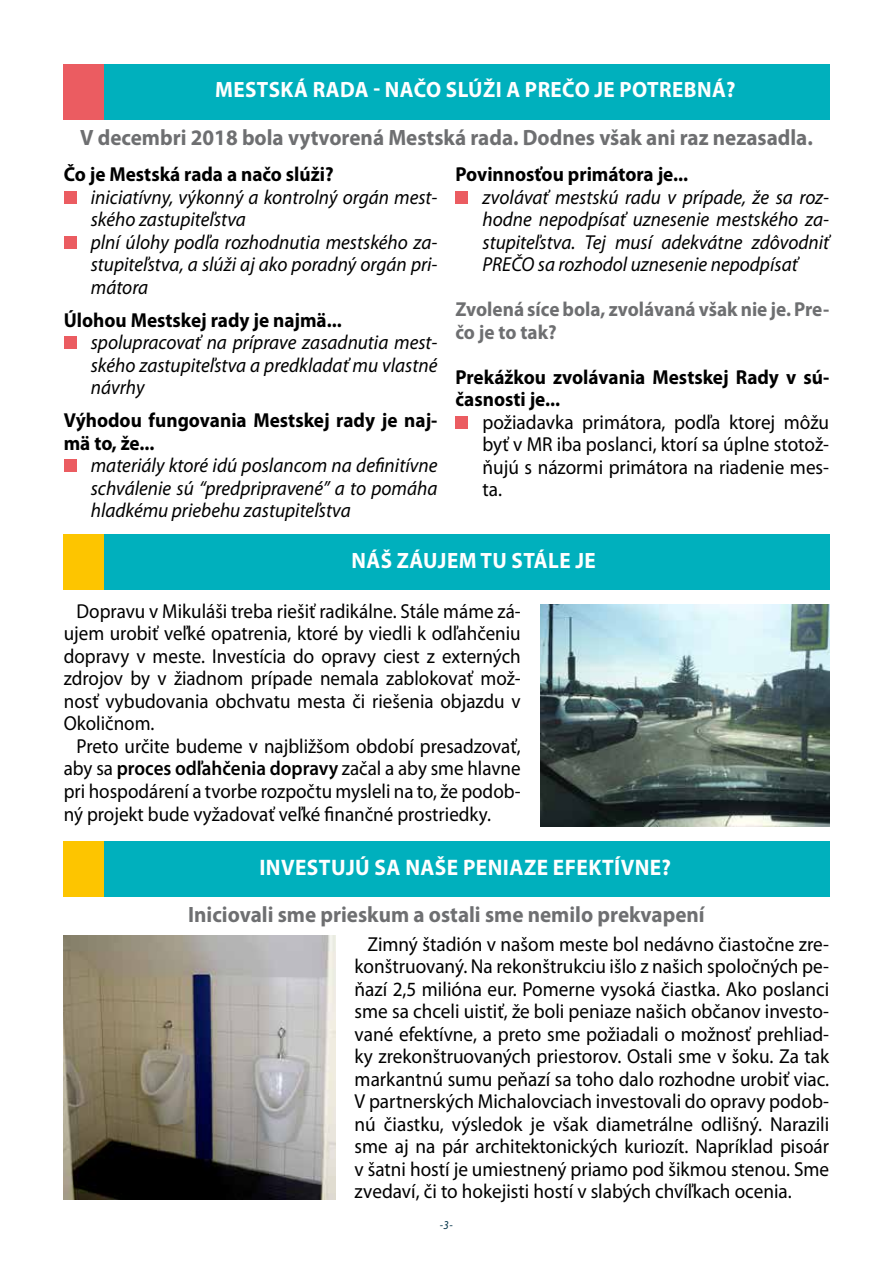
<style>
.page{position:relative;width:893px;height:1263px;background:#fff}
.page>*{position:absolute;margin:0;border:0;box-sizing:border-box;transform-origin:0 0}
.t1{font:700 22.5px "Myriad Pro";letter-spacing:.02em;color:#fff;scale:.95 1}
.t2{font:700 22.2px "Myriad Pro";color:#6e6f71;scale:.95 1}
.t3{font:700 22.2px "Myriad Pro";letter-spacing:.02em;color:#fff;scale:.95 1}
.t4{font:20.25px/22.5px "Myriad Pro";color:#000;text-align:justify;scale:.95 1}
.t5{font:italic 20.25px/22.5px "Myriad Pro";color:#000;text-align:justify;scale:.95 1}
.t6{font:20.25px/22.5px "Myriad Pro";color:#000;text-align:justify;scale:.94 1}
.t7{font:700 20.25px/22.5px "Myriad Pro";color:#000;scale:.95 1}
.t8{font:700 20.25px/22.5px "Myriad Pro";color:#6e6f71;scale:.95 1}
.t9{font:italic 12px "Myriad Pro";color:#003247;scale:.9 1}
.s1{font-weight:600}
</style>
<div class="page">
<div style="left:64px;top:64px;width:40px;height:56px;background:#eb5c61"></div>
<div style="left:64px;top:534px;width:40px;height:56px;background:#fdc500"></div>
<div style="left:64px;top:841px;width:40px;height:56px;background:#fdc500"></div>
<div style="left:104px;top:64px;width:725px;height:56px;background:#00b0bd"></div>
<div style="left:104px;top:534px;width:725px;height:56px;background:#00b0bd"></div>
<div style="left:104px;top:841px;width:725px;height:56px;background:#00b0bd"></div>
<div style="left:64px;top:191px;width:13px;height:13px;background:#eb5c61"></div>
<div style="left:64px;top:236px;width:13px;height:13px;background:#eb5c61"></div>
<div style="left:64px;top:336px;width:13px;height:13px;background:#eb5c61"></div>
<div style="left:64px;top:459px;width:13px;height:13px;background:#eb5c61"></div>
<div style="left:455px;top:191px;width:13px;height:13px;background:#eb5c61"></div>
<div style="left:455px;top:416px;width:13px;height:13px;background:#eb5c61"></div>
<img style="left:540px;top:605px;width:289px;height:221px">
<img style="left:64px;top:935px;width:272px;height:264px">
<p class="t3" style="left:215px;top:78px;width:549px">MESTSKÁ RADA - NAČO SLÚŽI A PREČO JE POTREBNÁ?</p>
<p class="t2" style="left:80px;top:125px;width:773px">V decembri 2018 bola vytvorená Mestská rada. Dodnes však ani raz nezasadla.</p>
<p class="t7" style="left:64px;top:163px;width:286px">Čo je Mestská rada a načo slúži?</p>
<p class="t5" style="left:91px;top:186px;width:366px;text-align:left">iniciatívny, výkonný a kontrolný orgán mest&shy;ského zastupiteľstva<br>plní úlohy podľa rozhodnutia mestského za&shy;stupiteľstva, a slúži aj ako poradný orgán pri&shy;mátora</p>
<p class="t7" style="left:64px;top:309px;width:294px">Úlohou Mestskej rady je najmä...</p>
<p class="t5" style="left:91px;top:331px;width:366px">spolupracovať na príprave zasadnutia mest&shy;ského zastupiteľstva a predkladať mu vlastné návrhy</p>
<p class="t7" style="left:64px;top:409px;width:395px">Výhodou fungovania Mestskej rady je naj&shy;mä to, že...</p>
<p class="t5" style="left:91px;top:454px;width:366px">materiály ktoré idú poslancom na definitívne schválenie sú “predpripravené” a to pomáha hladkému priebehu zastupiteľstva</p>
<p class="t7" style="left:455px;top:163px;width:246px">Povinnosťou primátora je...</p>
<p class="t5" style="left:482px;top:186px;width:366px">zvolávať mestskú radu v prípade, že sa roz&shy;hodne nepodpísať uznesenie mestského za&shy;stupiteľstva. Tej musí adekvátne zdôvodniť PREČO sa rozhodol uznesenie nepodpísať</p>
<p class="t8" style="left:455px;top:298px;width:395px">Zvolená síce bola, zvolávaná však nie je. Pre&shy;čo je to tak?</p>
<p class="t7" style="left:455px;top:366px;width:395px">Prekážkou zvolávania Mestskej Rady v sú&shy;časnosti je...</p>
<p class="t4" style="left:482px;top:411px;width:366px">požiadavka primátora, podľa ktorej môžu byť v MR iba poslanci, ktorí sa úplne stotož&shy;ňujú s názormi primátora na riadenie mes&shy;ta.</p>
<p class="t3" style="left:351px;top:548px;width:259px">NÁŠ ZÁUJEM TU STÁLE JE</p>
<p class="t6" style="left:64px;top:600px;width:488px;text-indent:13px">Dopravu v Mikuláši treba riešiť radikálne. Stále máme zá&shy;ujem urobiť veľké opatrenia, ktoré by viedli k odľahčeniu dopravy v meste. Investícia do opravy ciest z externých zdrojov by v žiadnom prípade nemala zablokovať mož&shy;nosť vybudovania obchvatu mesta či riešenia objazdu v Okoličnom.</p>
<p class="t6" style="left:64px;top:735px;width:488px;text-indent:13px">Preto určite budeme v najbližšom období presadzovať, aby sa <span class="s1">proces odľahčenia dopravy</span> začal a aby sme hlavne pri hospodárení a tvorbe rozpočtu mysleli na to, že podob&shy;ný projekt bude vyžadovať veľké finančné prostriedky.</p>
<p class="t1" style="left:259px;top:854px;width:435px">INVESTUJÚ SA NAŠE PENIAZE EFEKTÍVNE?</p>
<p class="t2" style="left:188px;top:902px;width:545px">Iniciovali sme prieskum a ostali sme nemilo prekvapení</p>
<p class="t4" style="left:355px;top:933px;width:501px;text-indent:13px">Zimný štadión v našom meste bol nedávno čiastočne zre&shy;konštruovaný. Na rekonštrukciu išlo z našich spoločných pe&shy;ňazí 2,5 milióna eur. Pomerne vysoká čiastka. Ako poslanci sme sa chceli uistiť, že boli peniaze našich občanov investo&shy;vané efektívne, a preto sme požiadali o možnosť prehliad&shy;ky zrekonštruovaných priestorov. Ostali sme v šoku. Za tak markantnú sumu peňazí sa toho dalo rozhodne urobiť viac.<br>V partnerských Michalovciach investovali do opravy podob&shy;nú čiastku, výsledok je však diametrálne odlišný. Narazili sme aj na pár architektonických kuriozít. Napríklad pisoár v šatni hostí je umiestnený priamo pod šikmou stenou. Sme zvedaví, či to hokejisti hostí v slabých chvíľkach ocenia.</p>
<p class="t9" style="left:440px;top:1219px;width:16px">-3-</p>
</div>
